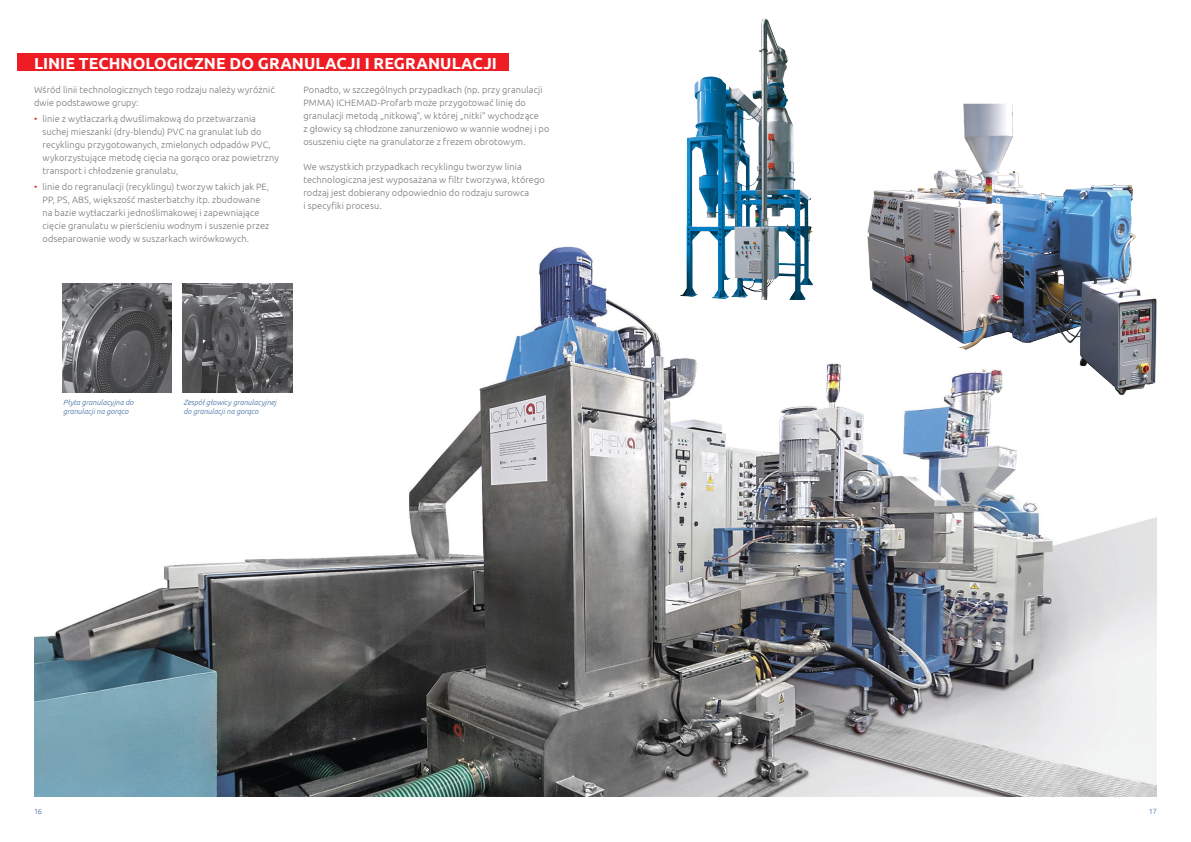
<style>
.page{position:relative;width:1191px;height:842px;background:#fff}
.page>*{position:absolute;margin:0;border:0;box-sizing:border-box;transform-origin:0 0}
.naglowek_01_BIALY{font:700 16px "Ubuntu";letter-spacing:.005em;color:#fff}
.body_01{font:300 9.2px/13px "Ubuntu";letter-spacing:.01em;color:#77777a}
.Podpisy_fot{font:italic 300 7.5px/9px "Ubuntu";letter-spacing:.01em;color:#416e9f}
.PAGINA_prawa{font:300 7.5px "Ubuntu";color:#416e9f}
.PAGINA{font:300 7.5px "Ubuntu";color:#416e9f}
.s1{color:#ee1d23}
</style>
<div class="page">
<img style="left:34px;top:246px;width:1123px;height:551px">
<img style="left:863px;top:104px;width:294px;height:299px">
<div style="left:17px;top:54px;width:491px;height:17px;background:#ee1d23"></div>
<img style="left:671px;top:18px;width:230px;height:281px">
<img style="left:183px;top:283px;width:109px;height:110px">
<img style="left:62px;top:283px;width:110px;height:110px">
<p class="naglowek_01_BIALY" style="left:34px;top:54px;width:464px">LINIE TECHNOLOGICZNE DO GRANULACJI I REGRANULACJI</p>
<p class="body_01" style="left:34px;top:83px;width:242px">Wśród linii technologicznych tego rodzaju należy wyróżnić dwie podstawowe grupy:</p>
<p class="body_01" style="left:43px;top:112px;width:238px;text-indent:-9px"><span class="s1">•</span> linie z wytłaczarką dwuślimakową do przetwarzania suchej mieszanki (dry-blendu) PVC na granulat lub do recyklingu przygotowanych, zmielonych odpadów PVC, wykorzystujące metodę cięcia na gorąco oraz powietrzny transport i chłodzenie granulatu,</p>
<p class="body_01" style="left:43px;top:180px;width:228px;text-indent:-9px"><span class="s1">•</span> linie do regranulacji (recyklingu) tworzyw takich jak PE, PP, PS, ABS, większość masterbatchy itp. zbudowane na bazie wytłaczarki jednoślimakowej i zapewniające cięcie granulatu w pierścieniu wodnym i suszenie przez odseparowanie wody w suszarkach wirówkowych.</p>
<p class="body_01" style="left:303px;top:83px;width:247px">Ponadto, w szczególnych przypadkach (np. przy granulacji PMMA) ICHEMAD-Profarb może przygotować linię do granulacji metodą „nitkową”, w której „nitki” wychodzące<br>z głowicy są chłodzone zanurzeniowo w wannie wodnej i po osuszeniu cięte na granulatorze z frezem obrotowym.</p>
<p class="body_01" style="left:303px;top:160px;width:243px">We wszystkich przypadkach recyklingu tworzyw linia technologiczna jest wyposażana w filtr tworzywa, którego rodzaj jest dobierany odpowiednio do rodzaju surowca<br>i specyfiki procesu.</p>
<p class="Podpisy_fot" style="left:63px;top:398px;width:72px">Płyta granulacyjna do granulacji na gorąco</p>
<p class="Podpisy_fot" style="left:183px;top:398px;width:94px">Zespół głowicy granulacyjnej do granulacji na gorąco</p>
<p class="PAGINA_prawa" style="left:34px;top:807px;width:10px">16</p>
<p class="PAGINA" style="left:1148px;top:807px;width:10px">17</p>
</div>
